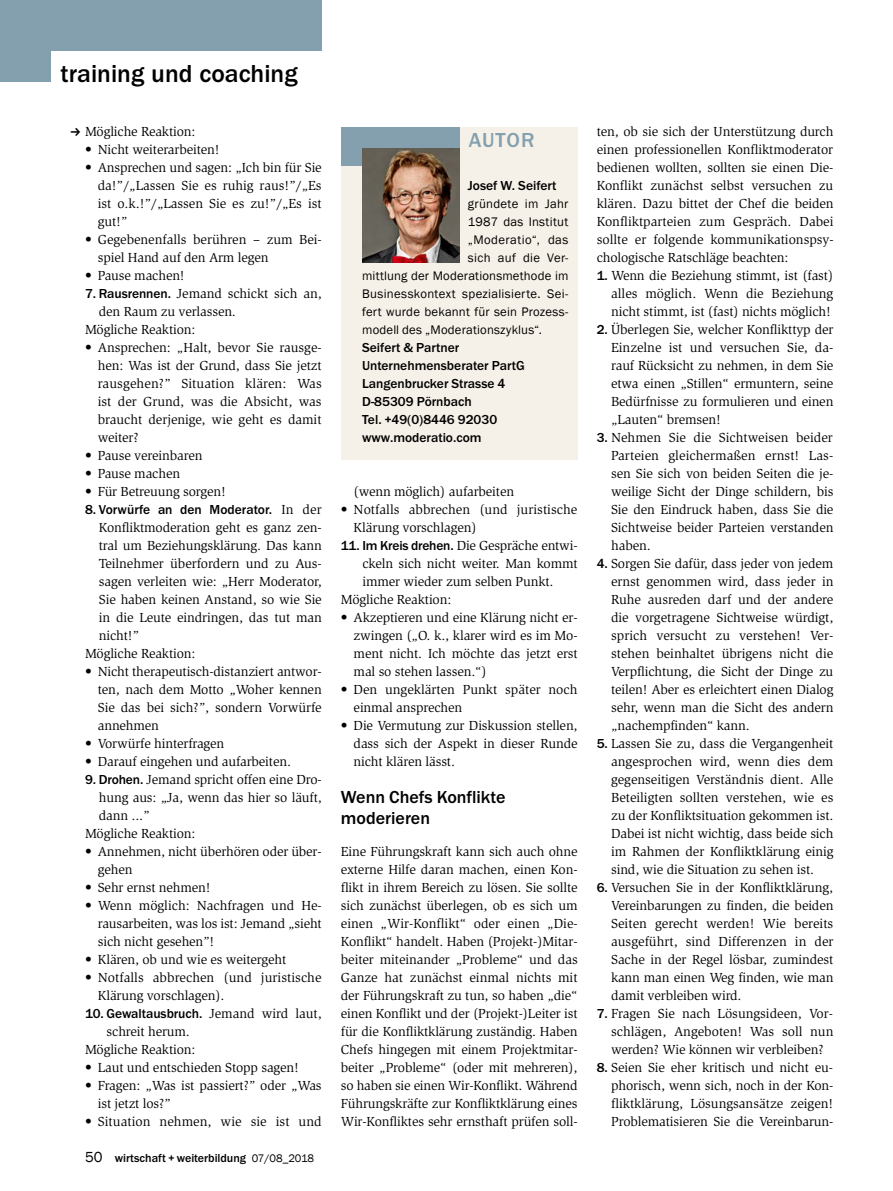
<style>
.page{position:relative;width:893px;height:1191px;background:#fff}
.page>*{position:absolute;margin:0;border:0;box-sizing:border-box;transform-origin:0 0}
.t1{font:500 25.5px "Franklin Goth EF";color:#000}
.t2{font:500 21px "Franklin Goth EF";letter-spacing:.045em;color:#84a0ae}
.t3{font:500 18px/21px "Franklin Goth EF";color:#000}
.t4{font:13.5px/18px "Slimbach Std";letter-spacing:-.01em;color:#000;text-align:justify}
.t5{font:500 13.5px/18px "Franklin Goth EF";color:#000}
.t6{font:12.75px "Franklin Gothic";letter-spacing:.02em;color:#000}
.t7{font:500 12px "Franklin Goth EF";color:#000}
.s1{font-family:"Franklin Goth EF";font-weight:500}
.s2{font-family:"Slimbach Std";font-weight:400}
.s3{font-family:"Franklin Gothic";font-weight:400;font-size:15px}
.s4{font-family:"Franklin Gothic";font-weight:400;font-size:11.25px}
</style>
<div class="page">
<div style="left:0;top:0;width:322px;height:82px;background:#84a0ae"></div>
<div style="left:51px;top:51px;width:290px;height:38px;background:#fff"></div>
<div style="left:341px;top:127px;width:237px;height:333px;background:#f6f1e8"></div>
<div style="left:341px;top:127px;width:118px;height:39px;background:#84a0ae"></div>
<img style="left:362px;top:148px;width:97px;height:115px">
<h1 class="t1" style="left:61px;top:59px;width:238px">training und coaching</h1>
<p class="t4" style="left:85px;top:122px;width:112px">Mögliche Reaktion:</p>
<p class="t4" style="left:85px;top:140px;width:136px">• Nicht weiterarbeiten!</p>
<p class="t4" style="left:98px;top:158px;width:225px;text-indent:-13px">• Ansprechen und sagen: „Ich bin für Sie da!”/„Lassen Sie es ruhig raus!”/„Es ist o.k.!”/„Lassen Sie es zu!”/„Es ist gut!”</p>
<p class="t4" style="left:98px;top:230px;width:226px;text-indent:-13px">• Gegebenenfalls berühren – zum Bei&shy;spiel Hand auf den Arm legen</p>
<p class="t4" style="left:85px;top:266px;width:101px">• Pause machen!</p>
<p class="t4" style="left:85px;top:284px;width:238px"><span class="s1">7. Rausrennen.</span> Jemand schickt sich an,</p>
<p class="t4" style="left:99px;top:302px;width:139px">den Raum zu verlassen.</p>
<p class="t4" style="left:85px;top:320px;width:112px">Mögliche Reaktion:</p>
<p class="t4" style="left:98px;top:338px;width:225px;text-indent:-13px">• Ansprechen: „Halt, bevor Sie rausge&shy;hen: Was ist der Grund, dass Sie jetzt rausgehen?” Situation klären: Was ist der Grund, was die Absicht, was braucht derjenige, wie geht es damit weiter?</p>
<p class="t4" style="left:85px;top:446px;width:119px">• Pause vereinbaren</p>
<p class="t4" style="left:85px;top:464px;width:97px">• Pause machen</p>
<p class="t4" style="left:85px;top:482px;width:142px">• Für Betreuung sorgen!</p>
<p class="t5" style="left:85px;top:500px;width:238px">8. Vorwürfe an den Moderator. <span class="s2">In der</span></p>
<p class="t4" style="left:99px;top:518px;width:224px">Konfliktmoderation geht es ganz zen-</p>
<p class="t4" style="left:99px;top:536px;width:224px">tral um Beziehungsklärung. Das kann</p>
<p class="t4" style="left:99px;top:554px;width:224px">Teilnehmer überfordern und zu Aus-</p>
<p class="t4" style="left:99px;top:572px;width:224px">sagen verleiten wie: „Herr Moderator,</p>
<p class="t4" style="left:99px;top:590px;width:224px">Sie haben keinen Anstand, so wie Sie</p>
<p class="t4" style="left:99px;top:608px;width:225px">in die Leute eindringen, das tut man</p>
<p class="t4" style="left:99px;top:626px;width:42px">nicht!”</p>
<p class="t4" style="left:85px;top:644px;width:112px">Mögliche Reaktion:</p>
<p class="t4" style="left:98px;top:662px;width:225px;text-indent:-13px">• Nicht therapeutisch-distanziert antwor&shy;ten, nach dem Motto „Woher kennen Sie das bei sich?”, sondern Vorwürfe annehmen</p>
<p class="t4" style="left:85px;top:734px;width:141px">• Vorwürfe hinterfragen</p>
<p class="t4" style="left:85px;top:752px;width:207px">• Darauf eingehen und aufarbeiten.</p>
<p class="t4" style="left:85px;top:770px;width:238px"><span class="s1">9. Drohen.</span> Jemand spricht offen eine Dro-</p>
<p class="t4" style="left:99px;top:788px;width:224px">hung aus: „Ja, wenn das hier so läuft,</p>
<p class="t4" style="left:99px;top:806px;width:52px">dann ...”</p>
<p class="t4" style="left:85px;top:824px;width:112px">Mögliche Reaktion:</p>
<p class="t4" style="left:98px;top:842px;width:225px;text-indent:-13px">• Annehmen, nicht überhören oder über&shy;gehen</p>
<p class="t4" style="left:85px;top:878px;width:127px">• Sehr ernst nehmen!</p>
<p class="t4" style="left:98px;top:896px;width:225px;text-indent:-13px">• Wenn möglich: Nachfragen und He&shy;rausarbeiten, was los ist: Jemand „sieht sich nicht gesehen”!</p>
<p class="t4" style="left:85px;top:950px;width:203px">• Klären, ob und wie es weitergeht</p>
<p class="t4" style="left:98px;top:968px;width:225px;text-indent:-13px">• Notfalls abbrechen (und juristische<br>Klärung vorschlagen).</p>
<p class="t5" style="left:85px;top:1004px;width:238px">10. Gewaltausbruch. <span class="s2">Jemand wird laut,</span></p>
<p class="t4" style="left:85px;top:1022px;width:112px;text-indent:22px">schreit herum.<br>Mögliche Reaktion:</p>
<p class="t4" style="left:85px;top:1058px;width:215px">• Laut und entschieden Stopp sagen!</p>
<p class="t4" style="left:98px;top:1076px;width:225px;text-indent:-13px">• Fragen: „Was ist passiert?” oder „Was ist jetzt los?”</p>
<p class="t4" style="left:85px;top:1112px;width:238px">• Situation nehmen, wie sie ist und</p>
<p class="t7" style="left:85px;top:1151px;width:231px"><span class="s3">50</span> wirtschaft + weiterbildung <span class="s4">07/08_2018</span></p>
<h2 class="t2" style="left:469px;top:129px;width:67px">AUTOR</h2>
<p class="t5" style="left:468px;top:176px;width:90px">Josef W. Seifert</p>
<p class="t6" style="left:468px;top:195px;width:102px">gründete im Jahr</p>
<p class="t6" style="left:468px;top:213px;width:102px">1987 das Institut</p>
<p class="t6" style="left:468px;top:231px;width:102px">„Moderatio“, das</p>
<p class="t6" style="left:468px;top:249px;width:102px">sich auf die Ver-</p>
<p class="t6" style="left:362px;top:267px;width:208px">mittlung der Moderationsmethode im</p>
<p class="t6" style="left:362px;top:285px;width:208px">Businesskontext spezialisierte. Sei-</p>
<p class="t6" style="left:362px;top:303px;width:208px">fert wurde bekannt für sein Prozess-</p>
<p class="t6" style="left:362px;top:321px;width:181px">modell des „Moderationszyklus“.</p>
<p class="t5" style="left:362px;top:338px;width:164px">Seifert &amp; Partner<br>Unternehmensberater PartG<br>Langenbrucker Strasse 4<br>D-85309 Pörnbach<br>Tel. +49(0)8446 92030 www.moderatio.com</p>
<p class="t4" style="left:354px;top:482px;width:162px">(wenn möglich) aufarbeiten</p>
<p class="t4" style="left:354px;top:500px;width:225px;text-indent:-13px">• Notfalls abbrechen (und juristische<br>Klärung vorschlagen)</p>
<p class="t4" style="left:341px;top:536px;width:238px"><span class="s1">11. Im Kreis drehen.</span> Die Gespräche entwi-</p>
<p class="t4" style="left:362px;top:554px;width:217px">ckeln sich nicht weiter. Man kommt</p>
<p class="t4" style="left:362px;top:572px;width:193px">immer wieder zum selben Punkt.</p>
<p class="t4" style="left:341px;top:590px;width:112px">Mögliche Reaktion:</p>
<p class="t4" style="left:354px;top:608px;width:226px;text-indent:-13px">• Akzeptieren und eine Klärung nicht er&shy;zwingen („O. k., klarer wird es im Mo&shy;ment nicht. Ich möchte das jetzt erst mal so stehen lassen.“)</p>
<p class="t4" style="left:354px;top:680px;width:225px;text-indent:-13px">• Den ungeklärten Punkt später noch einmal ansprechen</p>
<p class="t4" style="left:354px;top:716px;width:225px;text-indent:-13px">• Die Vermutung zur Diskussion stellen, dass sich der Aspekt in dieser Runde nicht klären lässt.</p>
<h3 class="t3" style="left:341px;top:787px;width:166px">Wenn Chefs Konflikte moderieren</h3>
<p class="t4" style="left:341px;top:842px;width:238px">Eine Führungskraft kann sich auch ohne externe Hilfe daran machen, einen Kon&shy;flikt in ihrem Bereich zu lösen. Sie sollte sich zunächst überlegen, ob es sich um einen „Wir-Konflikt“ oder einen „Die-Konflikt“ handelt. Haben (Projekt-)Mitar&shy;beiter miteinander „Probleme“ und das Ganze hat zunächst einmal nichts mit der Führungskraft zu tun, so haben „die“ einen Konflikt und der (Projekt-)Leiter ist für die Konfliktklärung zuständig. Haben Chefs hingegen mit einem Projektmitar&shy;beiter „Probleme“ (oder mit mehreren), so haben sie einen Wir-Konflikt. Während Führungskräfte zur Konfliktklärung eines Wir-Konfliktes sehr ernsthaft prüfen soll-</p>
<p class="t4" style="left:597px;top:122px;width:238px">ten, ob sie sich der Unterstützung durch einen professionellen Konfliktmoderator bedienen wollten, sollten sie einen Die-Konflikt zunächst selbst versuchen zu klären. Dazu bittet der Chef die beiden Konfliktparteien zum Gespräch. Dabei sollte er folgende kommunikationspsy&shy;chologische Ratschläge beachten:</p>
<p class="t4" style="left:611px;top:266px;width:224px;text-indent:-14px"><span class="s1">1.</span> Wenn die Beziehung stimmt, ist (fast) alles möglich. Wenn die Beziehung nicht stimmt, ist (fast) nichts möglich!</p>
<p class="t4" style="left:611px;top:320px;width:224px;text-indent:-14px"><span class="s1">2.</span> Überlegen Sie, welcher Konflikttyp der Einzelne ist und versuchen Sie, da&shy;rauf Rücksicht zu nehmen, in dem Sie etwa einen „Stillen“ ermuntern, seine Bedürfnisse zu formulieren und einen „Lauten“ bremsen!</p>
<p class="t4" style="left:611px;top:428px;width:224px;text-indent:-14px"><span class="s1">3.</span> Nehmen Sie die Sichtweisen beider Parteien gleichermaßen ernst! Las&shy;sen Sie sich von beiden Seiten die je&shy;weilige Sicht der Dinge schildern, bis Sie den Eindruck haben, dass Sie die Sichtweise beider Parteien verstanden haben.</p>
<p class="t4" style="left:611px;top:554px;width:224px;text-indent:-14px"><span class="s1">4.</span> Sorgen Sie dafür, dass jeder von jedem ernst genommen wird, dass jeder in Ruhe ausreden darf und der andere die vorgetragene Sichtweise würdigt, sprich versucht zu verstehen! Ver&shy;stehen beinhaltet übrigens nicht die Verpflichtung, die Sicht der Dinge zu teilen! Aber es erleichtert einen Dialog sehr, wenn man die Sicht des andern „nachempfinden“ kann.</p>
<p class="t4" style="left:611px;top:734px;width:224px;text-indent:-14px"><span class="s1">5.</span> Lassen Sie zu, dass die Vergangenheit angesprochen wird, wenn dies dem gegenseitigen Verständnis dient. Alle Beteiligten sollten verstehen, wie es zu der Konfliktsituation gekommen ist.<br>Dabei ist nicht wichtig, dass beide sich im Rahmen der Konfliktklärung einig sind, wie die Situation zu sehen ist.</p>
<p class="t4" style="left:611px;top:878px;width:224px;text-indent:-14px"><span class="s1">6.</span> Versuchen Sie in der Konfliktklärung, Vereinbarungen zu finden, die beiden Seiten gerecht werden! Wie bereits ausgeführt, sind Differenzen in der Sache in der Regel lösbar, zumindest kann man einen Weg finden, wie man damit verbleiben wird.</p>
<p class="t4" style="left:611px;top:1004px;width:224px;text-indent:-14px"><span class="s1">7.</span> Fragen Sie nach Lösungsideen, Vor&shy;schlägen, Angeboten! Was soll nun werden? Wie können wir verbleiben?</p>
<p class="t4" style="left:611px;top:1058px;width:224px;text-indent:-14px"><span class="s1">8.</span> Seien Sie eher kritisch und nicht eu&shy;phorisch, wenn sich, noch in der Kon&shy;fliktklärung, Lösungsansätze zeigen!<br>Problematisieren Sie die Vereinbarun-</p>
</div>
